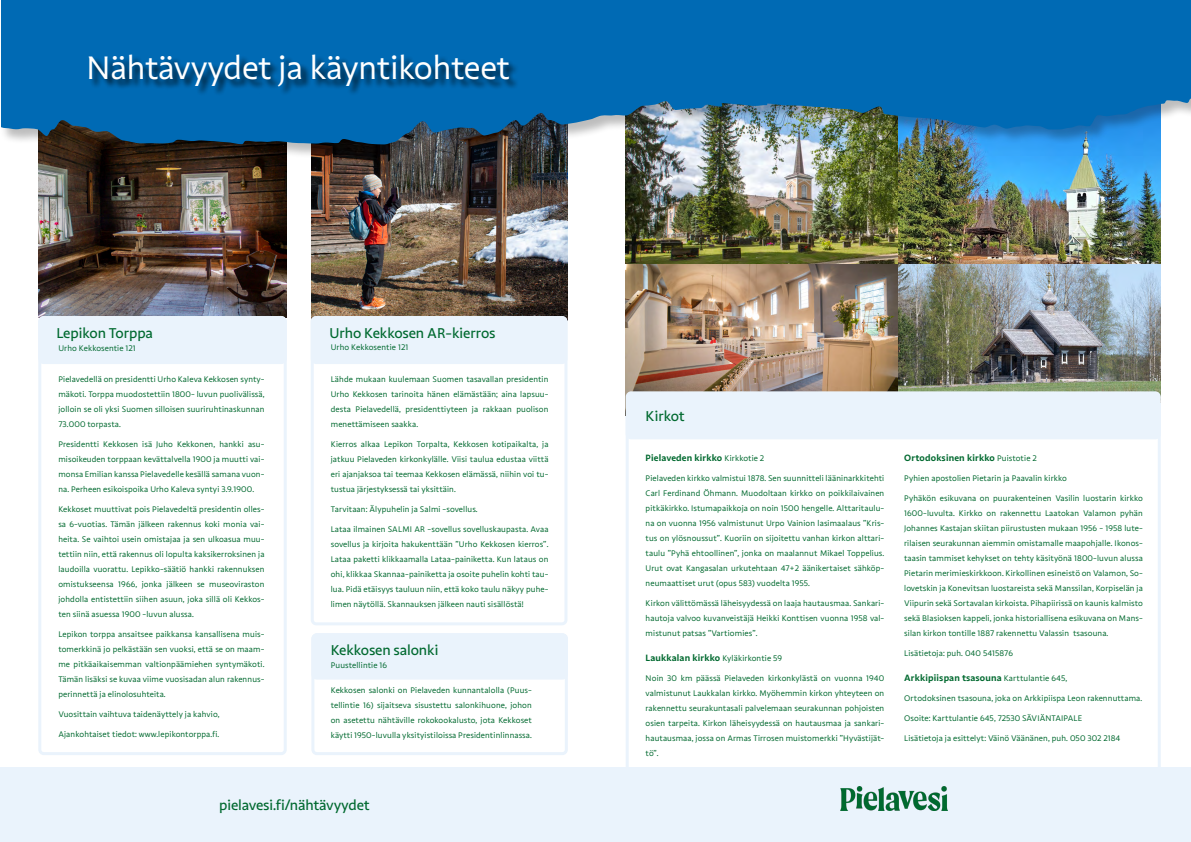
<style>
.page{position:relative;width:1191px;height:842px;background:#fff}
.page>*{position:absolute;margin:0;border:0;box-sizing:border-box;transform-origin:0 0}
.t1{font:32px "Highgate";letter-spacing:-.005em;color:#fff}
.t2{font:500 14px "Highgate";color:#00692f}
.t3{font:700 9px "Highgate";letter-spacing:.02em;color:#00692f}
.t4{font:8px/15px "Highgate";letter-spacing:.02em;color:#00692f;text-align:justify}
.s1{font-weight:400;font-size:8px}
</style>
<div class="page">
<img style="left:311px;top:160px;width:256px;height:158px">
<img style="left:625px;top:160px;width:273px;height:233px">
<img style="left:898px;top:160px;width:262px;height:233px">
<img style="left:38px;top:160px;width:249px;height:157px">
<div style="left:0;top:0;width:1191px;height:160px;background:#000;opacity:.26"></div>
<svg style="left:1px;top:0;width:1190px;height:145px;background:#116eae"></svg>
<div style="left:311px;top:633px;width:257px;height:122px;border:3px solid #eaf3fc;border-radius:4px"></div>
<div style="left:0;top:767px;width:1191px;height:75px;background:#eaf3fc"></div>
<img style="left:840px;top:787px;width:108px;height:24px">
<div style="left:627px;top:393px;width:532px;height:45px;background:#eaf3fc;border-radius:4px"></div>
<div style="left:625px;top:391px;width:535px;height:48px;border:3px solid #eaf3fc;border-radius:4px"></div>
<div style="left:313px;top:635px;width:253px;height:43px;background:#eaf3fc;border-radius:4px"></div>
<div style="left:311px;top:633px;width:257px;height:46px;border:3px solid #eaf3fc;border-radius:4px"></div>
<div style="left:38px;top:316px;width:249px;height:439px;border:3px solid #eaf3fc;border-radius:4px"></div>
<div style="left:311px;top:316px;width:256px;height:309px;border:3px solid #eaf3fc;border-radius:4px"></div>
<div style="left:40px;top:318px;width:245px;height:45px;background:#eaf3fc;border-radius:4px"></div>
<div style="left:38px;top:316px;width:249px;height:48px;border:3px solid #eaf3fc;border-radius:4px"></div>
<div style="left:312px;top:318px;width:254px;height:45px;background:#eaf3fc;border-radius:4px"></div>
<div style="left:311px;top:316px;width:256px;height:48px;border:3px solid #eaf3fc;border-radius:4px"></div>
<div style="left:89px;top:54px;width:430px;height:42px;background:#000;opacity:.75"></div>
<h1 class="t1" style="left:86px;top:47px;width:425px">Nähtävyydet ja käyntikohteet</h1>
<h2 class="t2" style="left:56px;top:324px;width:98px">Lepikon Torppa</h2>
<p class="t4" style="left:58px;top:341px;width:79px">Urho Kekkosentie 121</p>
<p class="t4" style="left:331px;top:339px;width:79px">Urho Kekkosentie 121</p>
<h2 class="t2" style="left:329px;top:324px;width:167px">Urho Kekkosen AR-kierros</h2>
<p class="t4" style="left:58px;top:371px;width:208px">Pielavedellä on presidentti Urho Kaleva Kekkosen synty&shy;mäkoti. Torppa muodostettiin 1800- luvun puolivälissä, jolloin se oli yksi Suomen silloisen suuriruhtinaskunnan 73.000 torpasta.</p>
<p class="t4" style="left:58px;top:436px;width:208px">Presidentti Kekkosen isä Juho Kekkonen, hankki asu&shy;misoikeuden torppaan kevättalvella 1900 ja muutti vai&shy;monsa Emilian kanssa Pielavedelle kesällä samana vuon&shy;na. Perheen esikoispoika Urho Kaleva syntyi 3.9.1900.</p>
<p class="t4" style="left:58px;top:501px;width:208px">Kekkoset muuttivat pois Pielavedeltä presidentin olles&shy;sa 6-vuotias. Tämän jälkeen rakennus koki monia vai&shy;heita. Se vaihtoi usein omistajaa ja sen ulkoasua muu&shy;tettiin niin, että rakennus oli lopulta kaksikerroksinen ja laudoilla vuorattu. Lepikko-säätiö hankki rakennuksen omistukseensa 1966, jonka jälkeen se museoviraston johdolla entistettiin siihen asuun, joka sillä oli Kekkos&shy;ten siinä asuessa 1900 -luvun alussa.</p>
<p class="t4" style="left:58px;top:626px;width:208px">Lepikon torppa ansaitsee paikkansa kansallisena muis&shy;tomerkkinä jo pelkästään sen vuoksi, että se on maam&shy;me pitkäaikaisemman valtionpäämiehen syntymäkoti.<br>Tämän lisäksi se kuvaa viime vuosisadan alun rakennus&shy;perinnettä ja elinolosuhteita.</p>
<p class="t4" style="left:58px;top:706px;width:163px">Vuosittain vaihtuva taidenäyttely ja kahvio,</p>
<p class="t4" style="left:58px;top:726px;width:162px">Ajankohtaiset tiedot: www.lepikontorppa.fi.</p>
<p class="t4" style="left:331px;top:371px;width:219px">Lähde mukaan kuulemaan Suomen tasavallan presidentin Urho Kekkosen tarinoita hänen elämästään; aina lapsuu&shy;desta Pielavedellä, presidenttiyteen ja rakkaan puolison menettämiseen saakka.</p>
<p class="t4" style="left:331px;top:436px;width:219px">Kierros alkaa Lepikon Torpalta, Kekkosen kotipaikalta, ja jatkuu Pielaveden kirkonkylälle. Viisi taulua edustaa viittä eri ajanjaksoa tai teemaa Kekkosen elämässä, niihin voi tu&shy;tustua järjestyksessä tai yksittäin.</p>
<p class="t4" style="left:331px;top:501px;width:148px">Tarvitaan: Älypuhelin ja Salmi -sovellus.</p>
<p class="t4" style="left:331px;top:521px;width:219px">Lataa ilmainen SALMI AR -sovellus sovelluskaupasta. Avaa sovellus ja kirjoita hakukenttään ”Urho Kekkosen kierros”.<br>Lataa paketti klikkaamalla Lataa-painiketta. Kun lataus on ohi, klikkaa Skannaa-painiketta ja osoite puhelin kohti tau&shy;lua. Pidä etäisyys tauluun niin, että koko taulu näkyy puhe&shy;limen näytöllä. Skannauksen jälkeen nauti sisällöstä!</p>
<h2 class="t2" style="left:331px;top:641px;width:109px">Kekkosen salonki</h2>
<p class="t4" style="left:331px;top:683px;width:203px">Kekkosen salonki on Pielaveden kunnantalolla (Puus&shy;tellintie 16) sijaitseva sisustettu salonkihuone, johon on asetettu nähtäville rokokookalusto, jota Kekkoset käytti 1950-luvulla yksityistiloissa Presidentinlinnassa.</p>
<p class="t4" style="left:331px;top:657px;width:58px">Puustellintie 16</p>
<h2 class="t2" style="left:219px;top:796px;width:152px">pielavesi.fi/nähtävyydet</h2>
<h2 class="t2" style="left:645px;top:407px;width:41px">Kirkot</h2>
<p class="t3" style="left:645px;top:452px;width:120px">Pielaveden kirkko <span class="s1">Kirkkotie 2</span></p>
<p class="t4" style="left:645px;top:470px;width:240px">Pielaveden kirkko valmistui 1878. Sen suunnitteli lääninarkkitehti Carl Ferdinand Öhmann. Muodoltaan kirkko on poikkilaivainen pitkäkirkko. Istumapaikkoja on noin 1500 hengelle. Alttaritaulu&shy;na on vuonna 1956 valmistunut Urpo Vainion lasimaalaus ”Kris&shy;tus on ylösnoussut”. Kuoriin on sijoitettu vanhan kirkon alttari&shy;taulu ”Pyhä ehtoollinen”, jonka on maalannut Mikael Toppelius.<br>Urut ovat Kangasalan urkutehtaan 47+2 äänikertaiset sähköp&shy;neumaattiset urut (opus 583) vuodelta 1955.</p>
<p class="t4" style="left:645px;top:595px;width:240px">Kirkon välittömässä läheisyydessä on laaja hautausmaa. Sankari&shy;hautoja valvoo kuvanveistäjä Heikki Konttisen vuonna 1958 val&shy;mistunut patsas ”Vartiomies”.</p>
<p class="t3" style="left:645px;top:652px;width:138px">Laukkalan kirkko <span class="s1">Kyläkirkontie 59</span></p>
<p class="t4" style="left:645px;top:670px;width:240px">Noin 30 km päässä Pielaveden kirkonkylästä on vuonna 1940 valmistunut Laukkalan kirkko. Myöhemmin kirkon yhteyteen on rakennettu seurakuntasali palvelemaan seurakunnan pohjoisten osien tarpeita. Kirkon läheisyydessä on hautausmaa ja sankari&shy;hautausmaa, jossa on Armas Tirrosen muistomerkki ”Hyvästijät&shy;tö”.</p>
<p class="t3" style="left:904px;top:452px;width:134px">Ortodoksinen kirkko <span class="s1">Puistotie 2</span></p>
<p class="t4" style="left:904px;top:470px;width:164px">Pyhien apostolien Pietarin ja Paavalin kirkko</p>
<p class="t4" style="left:904px;top:490px;width:240px">Pyhäkön esikuvana on puurakenteinen Vasilin luostarin kirkko 1600-luvulta. Kirkko on rakennettu Laatokan Valamon pyhän Johannes Kastajan skiitan piirustusten mukaan 1956 - 1958 lute&shy;rilaisen seurakunnan aiemmin omistamalle maapohjalle. Ikonos&shy;taasin tammiset kehykset on tehty käsityönä 1800-luvun alussa Pietarin merimieskirkkoon. Kirkollinen esineistö on Valamon, So&shy;lovetskin ja Konevitsan luostareista sekä Manssilan, Korpiselän ja Viipurin sekä Sortavalan kirkoista. Pihapiirissä on kaunis kalmisto sekä Blasioksen kappeli, jonka historiallisena esikuvana on Mans&shy;silan kirkon tontille 1887 rakennettu Valassin tsasouna.</p>
<p class="t4" style="left:904px;top:645px;width:110px">Lisätietoja: puh. 040 5415876</p>
<p class="t3" style="left:904px;top:672px;width:164px">Arkkipiispan tsasouna <span class="s1">Karttulantie 645,</span></p>
<p class="t4" style="left:904px;top:690px;width:239px">Ortodoksinen tsasouna, joka on Arkkipiispa Leon rakennuttama.</p>
<p class="t4" style="left:904px;top:710px;width:179px">Osoite: Karttulantie 645, 72530 SÄVIÄNTAIPALE</p>
<p class="t4" style="left:904px;top:730px;width:218px">Lisätietoja ja esittelyt: Väinö Väänänen, puh. 050 302 2184</p>
</div>
